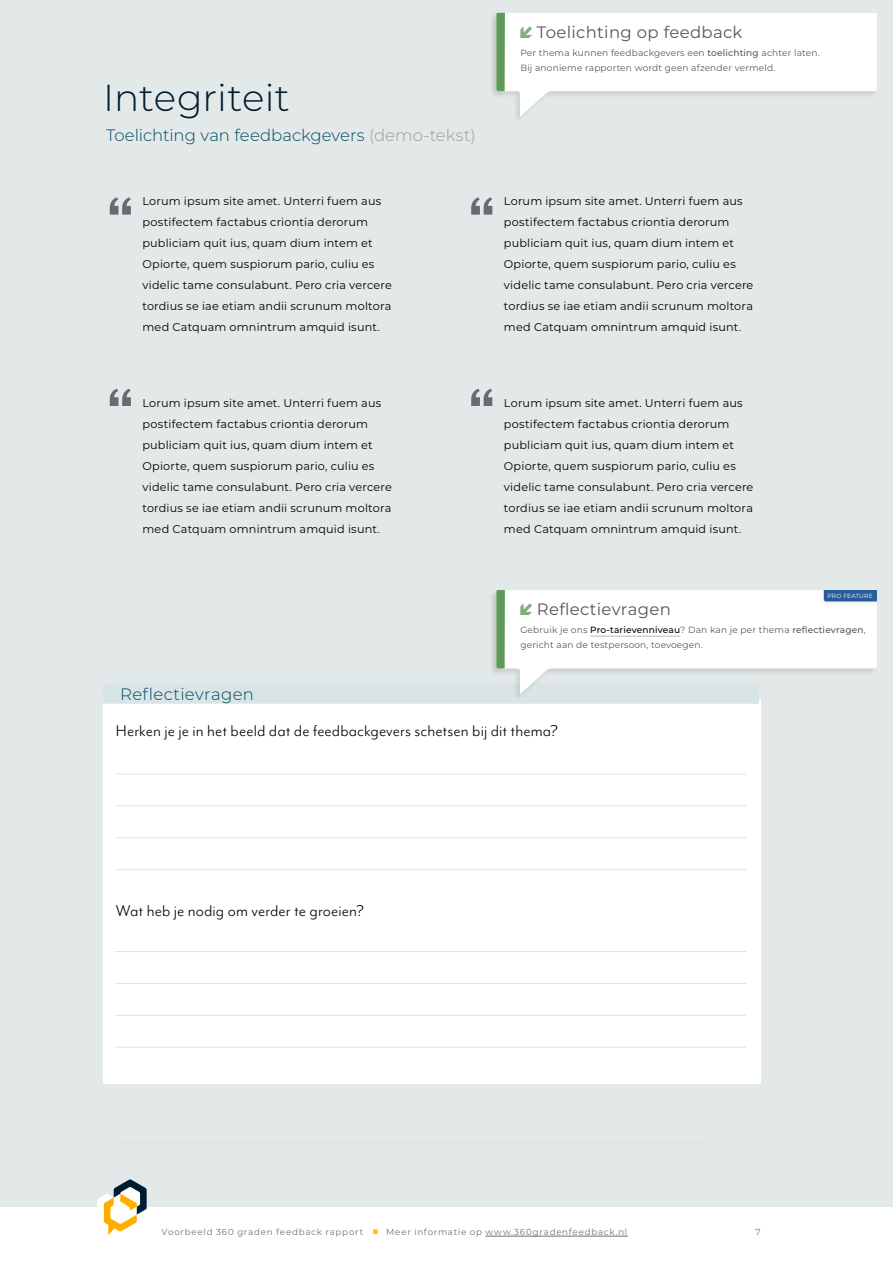
<style>
.page{position:relative;width:893px;height:1263px;background:#fff}
.page>*{position:absolute;margin:0;border:0;box-sizing:border-box;transform-origin:0 0}
.t1{font:800 63px "Mr Eaves Mod OT";color:#656d71}
.t2{font:300 37.5px "Montserrat";color:#001a2e}
.t3{font:18px "Mr Eaves Mod OT";letter-spacing:.005em;color:#000}
.t4{font:300 16.5px "Montserrat";letter-spacing:.005em;color:#004960}
.t5{font:16.5px "Montserrat";letter-spacing:.02em;color:#575756}
.t6{font:11.25px/21px "Montserrat";letter-spacing:.015em;color:#000}
.t7{font:9px/15px "Montserrat";letter-spacing:.02em;color:#575756}
.t8{font:8.7px "Montserrat";letter-spacing:.085em;color:#706f6f}
.t9{font:6px "Montserrat";letter-spacing:.03em;color:#fff}
.s1{color:#9d9d9c}
.s2{font-weight:500}
.s3{font-weight:500;color:#000}
.s4{color:#ffc200}
</style>
<div class="page">
<div style="left:0;top:0;width:893px;height:1206px;background:#e3e8e9"></div>
<svg style="left:97px;top:1179px;width:50px;height:56px"></svg>
<hr style="left:485px;top:1236px;width:143px;height:1px;background:#706f6f">
<hr style="left:115px;top:1143px;width:592px;height:1px;background:#d9e4e7">
<div style="left:103px;top:699px;width:657px;height:384px;background:#fff"></div>
<hr style="left:115px;top:774px;width:631px;height:1px;background:#d9e4e7">
<hr style="left:115px;top:806px;width:631px;height:1px;background:#d9e4e7">
<hr style="left:115px;top:837px;width:631px;height:1px;background:#d9e4e7">
<hr style="left:115px;top:869px;width:631px;height:1px;background:#d9e4e7">
<hr style="left:115px;top:951px;width:631px;height:1px;background:#d9e4e7">
<hr style="left:115px;top:983px;width:631px;height:1px;background:#d9e4e7">
<hr style="left:115px;top:1015px;width:631px;height:1px;background:#d9e4e7">
<hr style="left:115px;top:1047px;width:631px;height:1px;background:#d9e4e7">
<div style="left:489px;top:12px;width:17px;height:86px;background:#000;opacity:.05"></div>
<svg style="left:496px;top:13px;width:381px;height:104px"></svg>
<svg style="left:103px;top:590px;width:774px;height:114px"></svg>
<h2 class="t2" style="left:103px;top:72px;width:188px">Integriteit</h2>
<h3 class="t4" style="left:106px;top:124px;width:371px">Toelichting van feedbackgevers <span class="s1">(demo-tekst)</span></h3>
<h3 class="t5" style="left:537px;top:21px;width:207px">Toelichting op feedback</h3>
<p class="t7" style="left:520px;top:45px;width:301px">Per thema kunnen feedbackgevers een <span class="s2">toelichting</span> achter laten.<br>Bij anonieme rapporten wordt geen afzender vermeld.</p>
<h1 class="t1" style="left:106px;top:180px;width:29px">“</h1>
<p class="t6" style="left:142px;top:190px;width:251px">Lorum ipsum site amet. Unterri fuem aus postifectem factabus criontia derorum publiciam quit ius, quam dium intem et Opiorte, quem suspiorum pario, culiu es videlic tame consulabunt. Pero cria vercere tordius se iae etiam andii scrunum moltora med Catquam omnintrum amquid isunt.</p>
<h1 class="t1" style="left:468px;top:180px;width:29px">“</h1>
<p class="t6" style="left:504px;top:190px;width:251px">Lorum ipsum site amet. Unterri fuem aus postifectem factabus criontia derorum publiciam quit ius, quam dium intem et Opiorte, quem suspiorum pario, culiu es videlic tame consulabunt. Pero cria vercere tordius se iae etiam andii scrunum moltora med Catquam omnintrum amquid isunt.</p>
<h1 class="t1" style="left:106px;top:372px;width:29px">“</h1>
<p class="t6" style="left:142px;top:392px;width:251px">Lorum ipsum site amet. Unterri fuem aus postifectem factabus criontia derorum publiciam quit ius, quam dium intem et Opiorte, quem suspiorum pario, culiu es videlic tame consulabunt. Pero cria vercere tordius se iae etiam andii scrunum moltora med Catquam omnintrum amquid isunt.</p>
<h1 class="t1" style="left:468px;top:372px;width:29px">“</h1>
<p class="t6" style="left:504px;top:392px;width:251px">Lorum ipsum site amet. Unterri fuem aus postifectem factabus criontia derorum publiciam quit ius, quam dium intem et Opiorte, quem suspiorum pario, culiu es videlic tame consulabunt. Pero cria vercere tordius se iae etiam andii scrunum moltora med Catquam omnintrum amquid isunt.</p>
<p class="t9" style="left:827px;top:592px;width:47px">PRO FEATURE</p>
<h3 class="t5" style="left:537px;top:598px;width:136px">Reflectievragen</h3>
<p class="t7" style="left:520px;top:622px;width:347px">Gebruik je ons <span class="s3">Pro-tarievenniveau</span>? Dan kan je per thema <span class="s2">reflectievragen</span>, gericht aan de testpersoon, toevoegen.</p>
<h3 class="t4" style="left:120px;top:682px;width:135px">Reflectievragen</h3>
<h3 class="t3" style="left:116px;top:721px;width:444px">Herken je je in het beeld dat de feedbackgevers schetsen bij dit thema?</h3>
<h3 class="t3" style="left:116px;top:900px;width:250px">Wat heb je nodig om verder te groeien?</h3>
<p class="t8" style="left:162px;top:1226px;width:467px">Voorbeeld 360 graden feedback rapport <span class="s4">■</span> Meer informatie op www.360gradenfeedback.nl</p>
<p class="t8" style="left:756px;top:1226px;width:7px">7</p>
</div>
